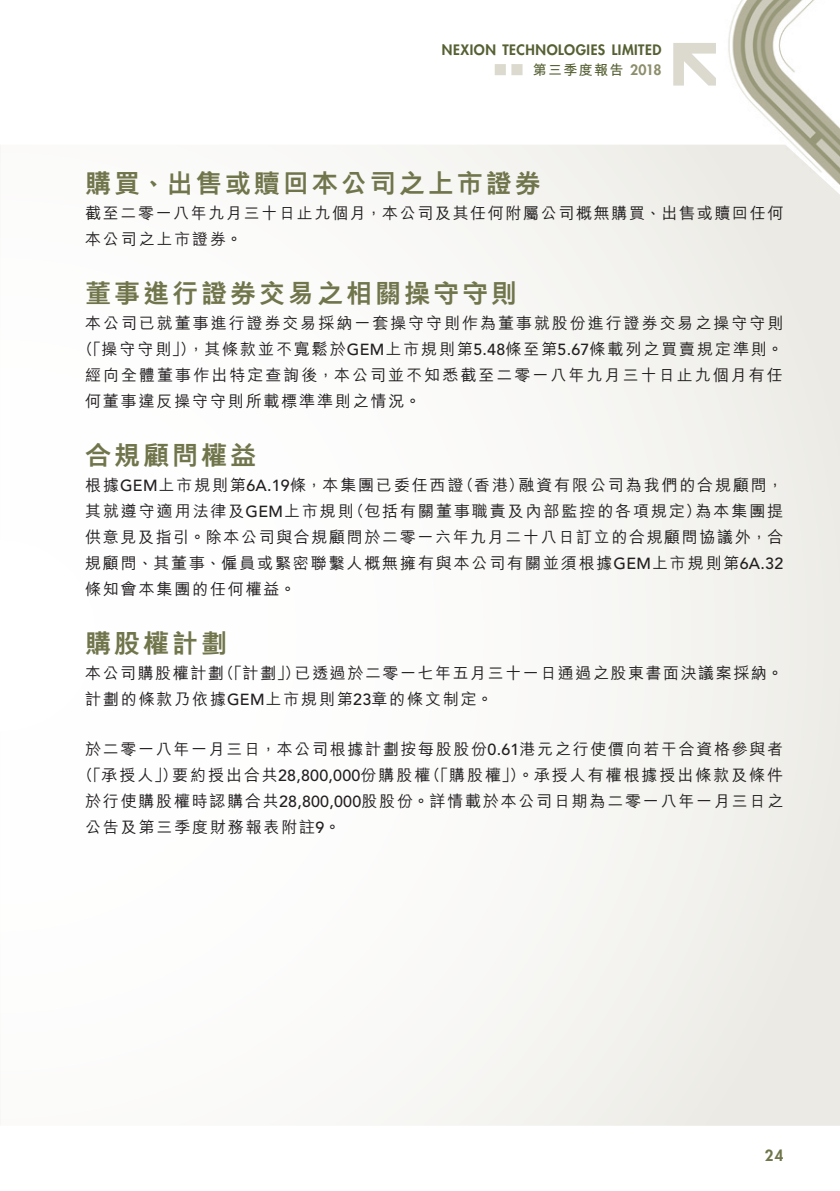
<style>
.page{position:relative;width:840px;height:1191px;background:#fff}
.page>*{position:absolute;margin:0;border:0;box-sizing:border-box;transform-origin:0 0}
._03_H1{font:800 26px "M Hei HK";letter-spacing:.115em;color:#71754b}
._01_Body_Text{font:500 16px/26px "M Hei HK";letter-spacing:.115em;color:#231f20}
._01_Body_Text-2{font:500 16px "M Hei HK";letter-spacing:.095em;color:#231f20}
.t1{font:800 15px "Futura Std";color:#71754b}
.t2{font:800 14px "Futura Std";letter-spacing:.04em;color:#556033}
.t3{font:700 14px "M Hei HK";letter-spacing:.1em;color:#556033}
.t4{font:800 14px "Futura Std";color:#8d8e6c}
.s1{font-family:"Avenir LT Std"}
</style>
<div class="page">
<svg style="left:368px;top:145px;width:471px;height:980px;fill:#f5f5f2"></svg>
<img style="left:723px;top:0;width:116px;height:234px">
<svg style="left:494px;top:64px;width:28px;height:11px"></svg>
<svg style="left:673px;top:43px;width:42px;height:43px"></svg>
<svg style="left:0;top:145px;width:1px;height:980px"></svg>
<p class="t2" style="left:441px;top:41px;width:56px">NEXION</p>
<p class="t2" style="left:502px;top:41px;width:104px">TECHNOLOGIES</p>
<p class="t2" style="left:611px;top:41px;width:51px">LIMITED</p>
<p class="t3" style="left:532px;top:59px;width:92px">第三季度報告</p>
<p class="t4" style="left:629px;top:61px;width:33px">2018</p>
<p class="_03_H1" style="left:85px;top:170px;width:457px">購買、出售或贖回本公司之上市證券</p>
<p class="_01_Body_Text" style="left:85px;top:198px;width:699px">截至二零一八年九月三十日止九個月，本公司及其任何附屬公司概無購買、出售或贖回任何本公司之上市證券。</p>
<p class="_03_H1" style="left:85px;top:280px;width:433px">董事進行證券交易之相關操守守則</p>
<p class="_01_Body_Text" style="left:85px;top:308px;width:699px;text-align:right">本公司已就董事進行證券交易採納一套操守守則作為董事就股份進行證券交易之操守守則，其條款並不寬鬆於<span class="s1">GEM</span>上市規則第<span class="s1">5.48</span>條至第<span class="s1">5.67</span>條載列之買賣規定準則。</p>
<p class="_01_Body_Text" style="left:85px;top:334px;width:699px;text-indent:-8px">（「操守守則」）<br>經向全體董事作出特定查詢後，本公司並不知悉截至二零一八年九月三十日止九個月有任何董事違反操守守則所載標準準則之情況。</p>
<p class="_03_H1" style="left:85px;top:442px;width:172px">合規顧問權益</p>
<p class="_01_Body_Text" style="left:518px;top:470px;width:266px">融資有限公司為我們的合規顧問，</p>
<p class="_01_Body_Text" style="left:85px;top:470px;width:380px">根據<span class="s1">GEM</span>上市規則第 <span class="s1">A6 .19</span>條，本集團已委任西證</p>
<p class="_01_Body_Text" style="left:457px;top:470px;width:68px">（香港）</p>
<p class="_01_Body_Text" style="left:85px;top:496px;width:699px">其就遵守適用法律及<span class="s1">GEM</span>上市規則<br>供意見及指引。除本公司與合規顧問於二零一六年九月二十八日訂立的合規顧問協議外，合規顧問、其董事、僱員或緊密聯繫人概無擁有與本公司有關並須根據<span class="s1">GEM</span>上市規則第 <span class="s1">A6 .32</span>條知會本集團的任何權益。</p>
<p class="_03_H1" style="left:85px;top:630px;width:143px">購股權計劃</p>
<p class="_01_Body_Text-2" style="left:295px;top:661px;width:489px">已透過於二零一七年五月三十一日通過之股東書面決議案採納。</p>
<p class="_01_Body_Text" style="left:695px;top:496px;width:89px">為本集團提</p>
<p class="_01_Body_Text" style="left:348px;top:496px;width:354px">（包括有關董事職責及內部監控的各項規定）</p>
<p class="_01_Body_Text" style="left:85px;top:658px;width:409px">本公司購股權計劃<br>計劃的條款乃依據<span class="s1">GEM</span>上市規則第<span class="s1">23</span>章的條文制定。</p>
<p class="_01_Body_Text" style="left:85px;top:734px;width:699px;text-align:right">於二零一八年一月三日，本公司根據計劃按每股股份<span class="s1">0.61</span>港元之行使價向若干合資格參與者（「購股權」）。承授人有權根據授出條款及條件</p>
<p class="_01_Body_Text" style="left:218px;top:658px;width:84px">（「計劃」）</p>
<p class="_01_Body_Text" style="left:172px;top:760px;width:259px">要約授出合共<span class="s1">28,800,000</span>份購股權</p>
<p class="_01_Body_Text" style="left:85px;top:760px;width:699px;text-indent:-8px">（「承授人」）<br>於行使購股權時認購合共<span class="s1">28,800,000</span>股股份。詳情載於本公司日期為二零一八年一月三日之公告及第三季度財務報表附註。<span class="s1">9</span></p>
<p class="t1" style="left:764px;top:1145px;width:20px">24</p>
</div>
